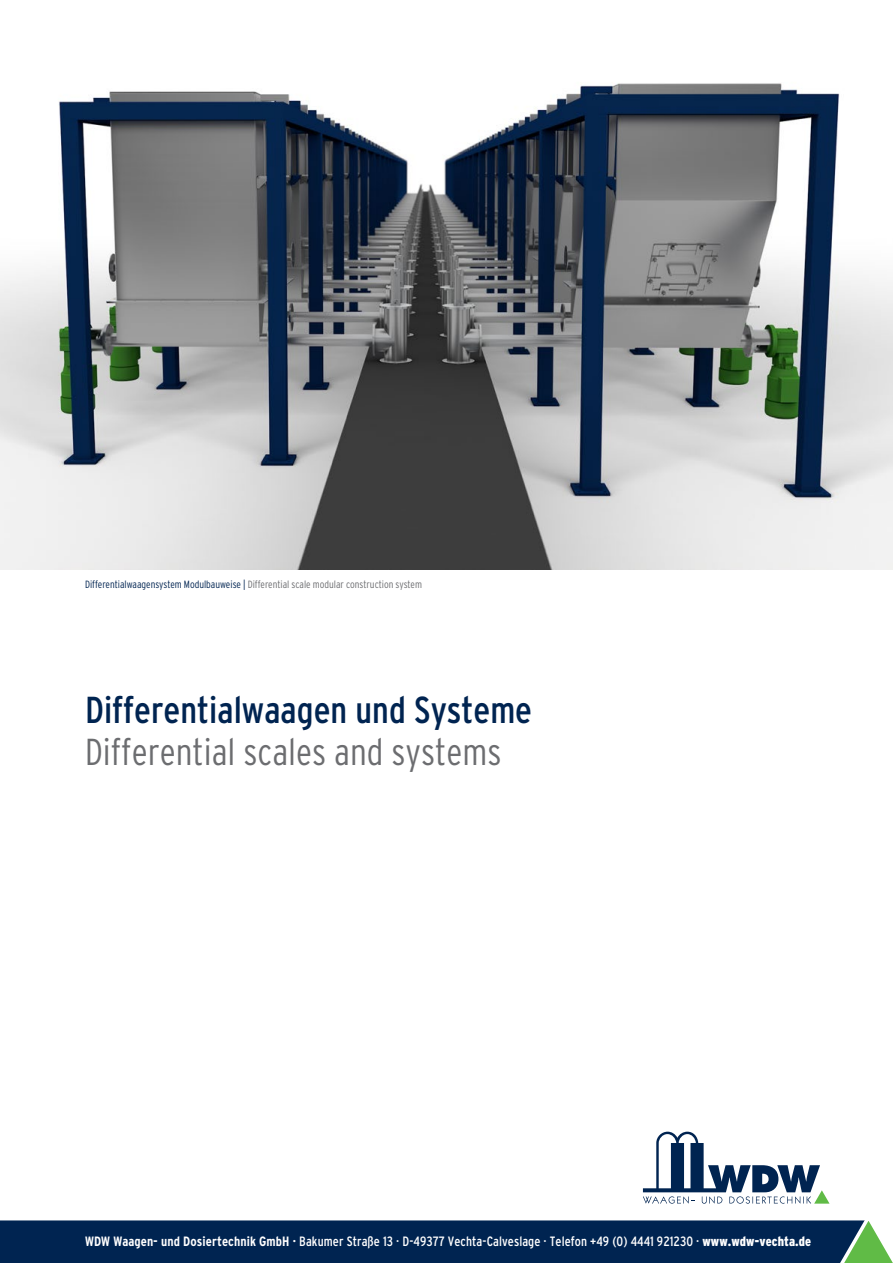
<style>
.page{position:relative;width:893px;height:1263px;background:#fff}
.page>*{position:absolute;margin:0;border:0;box-sizing:border-box;transform-origin:0 0}
.t1{font:condensed 37.5px "Interstate";color:#002451}
.t2{font:300 condensed 37.5px "Interstate";color:#6c6d70}
.t3{font:condensed 13.5px "Interstate";letter-spacing:.005em;color:#fff}
.t4{font:300 condensed 10.5px "Interstate";color:#6c6d70}
.s1{color:#002451}
.s2{font-weight:700}
.s3{font-weight:900}
</style>
<div class="page">
<img style="left:0;top:83px;width:893px;height:487px">
<div style="left:0;top:1220px;width:893px;height:43px;background:#002451"></div>
<svg style="left:643px;top:1132px;width:186px;height:71px"></svg>
<p class="t4" style="left:85px;top:578px;width:338px"><span class="s1">Differentialwaagensystem Modulbauweise |</span> Differential scale modular construction system</p>
<h1 class="t1" style="left:85px;top:689px;width:449px">Differentialwaagen und Systeme</h1>
<h1 class="t2" style="left:85px;top:731px;width:418px">Differential scales and systems</h1>
<p class="t3" style="left:85px;top:1234px;width:728px"><span class="s2">WDW Waagen- und Dosiertechnik GmbH ·</span> Bakumer Straße 13 · D-49377 Vechta-Calveslage · Telefon +49 (0) 4441 921230 · <span class="s3">www.wdw-vechta.de</span></p>
</div>
